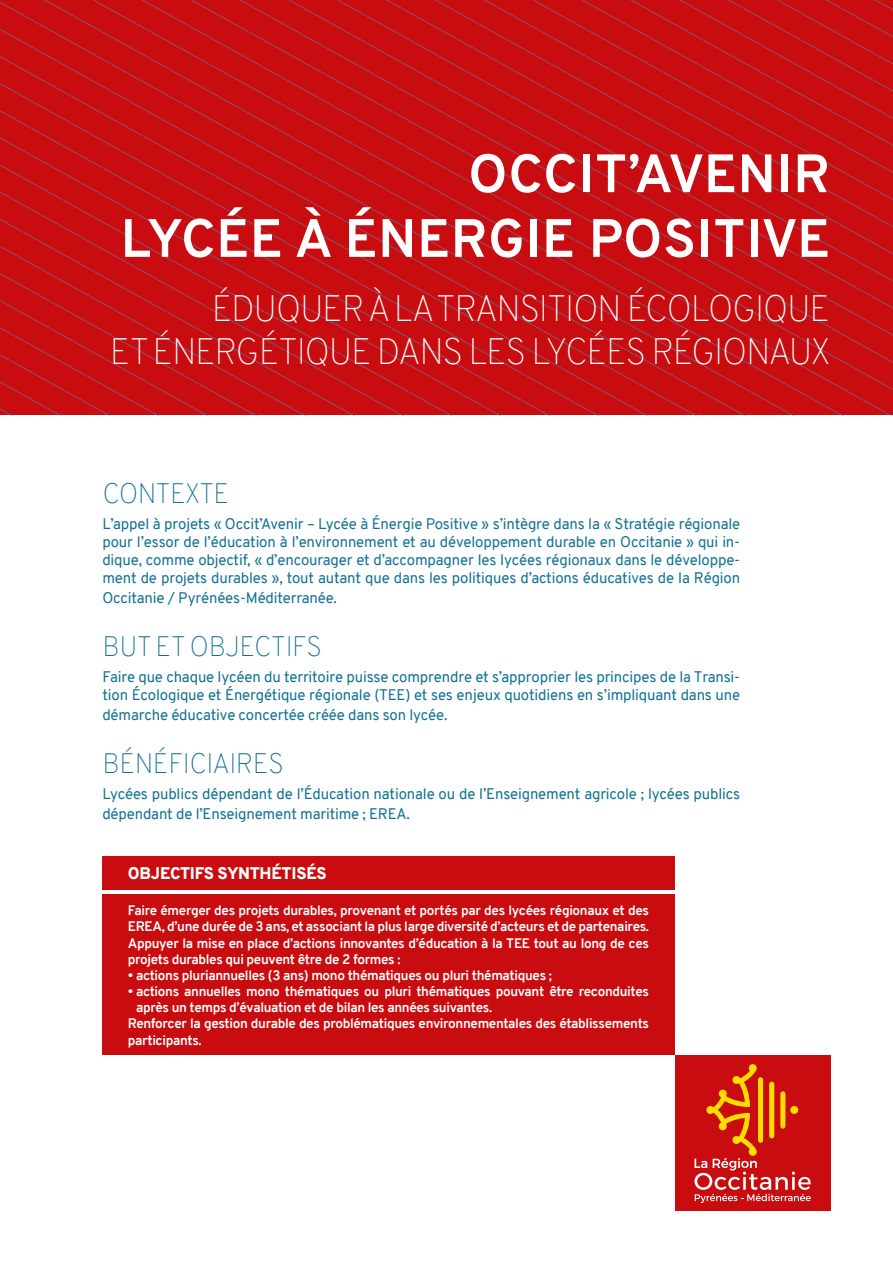
<style>
.page{position:relative;width:893px;height:1263px;background:#fff}
.page>*{position:absolute;margin:0;border:0;box-sizing:border-box;transform-origin:0 0}
.t1{font:700 53.85px/64.7px "Overpass";letter-spacing:.01em;color:#fff;text-align:right}
.t2{font:100 36px/43px "Overpass";letter-spacing:-.04em;color:#fff;text-align:right}
.t3{font:100 27.45px "Overpass";letter-spacing:-.02em;color:#0f7195}
.t4{font:900 16.5px "Overpass";letter-spacing:-.015em;color:#fff}
.t5{font:15px/18px "Overpass";letter-spacing:-.01em;color:#0f7195}
.t6{font:700 13.5px/16.2px "Overpass";letter-spacing:-.025em;color:#fff;text-align:justify}
</style>
<div class="page">
<div style="left:675px;top:1055px;width:155px;height:155px;background:#c90c0f"></div>
<svg style="left:694px;top:1064px;width:117px;height:139px"></svg>
<svg style="left:0;top:0;width:893px;height:416px;background:#c60f13"></svg>
<svg style="left:0;top:1px;width:873px;height:415px;background:#c60f13"></svg>
<div style="left:0;top:14px;width:848px;height:402px;background:#c90c0f"></div>
<svg style="left:0;top:28px;width:824px;height:388px;background:#c60f13"></svg>
<div style="left:0;top:41px;width:799px;height:375px;background:#c90c0f"></div>
<svg style="left:0;top:55px;width:775px;height:361px;background:#c60f13"></svg>
<svg style="left:0;top:68px;width:751px;height:348px;background:#c60f13"></svg>
<svg style="left:0;top:82px;width:726px;height:334px;background:#c60f13"></svg>
<svg style="left:0;top:96px;width:702px;height:320px;background:#c60f13"></svg>
<svg style="left:0;top:109px;width:677px;height:307px;background:#c60f13"></svg>
<svg style="left:0;top:123px;width:653px;height:293px;background:#c60f13"></svg>
<svg style="left:0;top:136px;width:628px;height:280px;background:#c60f13"></svg>
<svg style="left:0;top:150px;width:604px;height:266px;background:#c60f13"></svg>
<svg style="left:0;top:163px;width:580px;height:253px;background:#c60f13"></svg>
<svg style="left:0;top:177px;width:555px;height:239px;background:#c60f13"></svg>
<svg style="left:0;top:191px;width:531px;height:225px;background:#c60f13"></svg>
<svg style="left:0;top:204px;width:506px;height:212px;background:#c60f13"></svg>
<svg style="left:0;top:218px;width:482px;height:198px;background:#c61014"></svg>
<div style="left:102px;top:894px;width:573px;height:161px;background:#c90c0f"></div>
<div style="left:102px;top:856px;width:573px;height:34px;background:#c90c0f"></div>
<h1 class="t1" style="left:121px;top:141px;width:711px">OCCIT’AVENIR<br>LYCÉE À ÉNERGIE POSITIVE</h1>
<h2 class="t2" style="left:110px;top:287px;width:722px">ÉDUQUER À LA TRANSITION ÉCOLOGIQUE<br>ET ÉNERGÉTIQUE DANS LES LYCÉES RÉGIONAUX</h2>
<h3 class="t3" style="left:102px;top:474px;width:129px">CONTEXTE</h3>
<p class="t5" style="left:102px;top:515px;width:639px;text-align:justify">L’appel à projets « Occit’Avenir – Lycée à Énergie Positive » s’intègre dans la « Stratégie régionale pour l’essor de l’éducation à l’environnement et au développement durable en Occitanie » qui in&shy;dique, comme objectif, « d’encourager et d’accompagner les lycées régionaux dans le développe&shy;ment de projets durables », tout autant que dans les politiques d’actions éducatives de la Région</p>
<p class="t5" style="left:102px;top:589px;width:236px">Occitanie / Pyrénées-Méditerranée.</p>
<h3 class="t3" style="left:103px;top:626px;width:221px">BUT ET OBJECTIFS</h3>
<p class="t5" style="left:102px;top:668px;width:639px">Faire que chaque lycéen du territoire puisse comprendre et s’approprier les principes de la Transi&shy;tion Écologique et Énergétique régionale (TEE) et ses enjeux quotidiens en s’impliquant dans une</p>
<p class="t5" style="left:102px;top:706px;width:347px">démarche éducative concertée créée dans son lycée.</p>
<h3 class="t3" style="left:103px;top:743px;width:183px">BÉNÉFICIAIRES</h3>
<p class="t5" style="left:102px;top:784px;width:639px;line-height:19.8px">Lycées publics dépendant de l’Éducation nationale ou de l’Enseignement agricole ; lycées publics dépendant de l’Enseignement maritime ; EREA.</p>
<p class="t4" style="left:128px;top:862px;width:200px">OBJECTIFS SYNTHÉTISÉS</p>
<p class="t6" style="left:128px;top:902px;width:523px">Faire émerger des projets durables, provenant et portés par des lycées régionaux et des EREA, d’une durée de 3 ans, et associant la plus large diversité d’acteurs et de partenaires.<br>Appuyer la mise en place d’actions innovantes d’éducation à la TEE tout au long de ces projets durables qui peuvent être de 2 formes :</p>
<p class="t6" style="left:128px;top:967px;width:426px">• actions pluriannuelles (3 ans) mono thématiques ou pluri thématiques ;</p>
<p class="t6" style="left:128px;top:983px;width:523px">• actions annuelles mono thématiques ou pluri thématiques pouvant être reconduites</p>
<p class="t6" style="left:136px;top:999px;width:358px">après un temps d’évaluation et de bilan les années suivantes.</p>
<p class="t6" style="left:128px;top:1016px;width:523px">Renforcer la gestion durable des problématiques environnementales des établissements</p>
<p class="t6" style="left:128px;top:1032px;width:75px">participants.</p>
</div>
